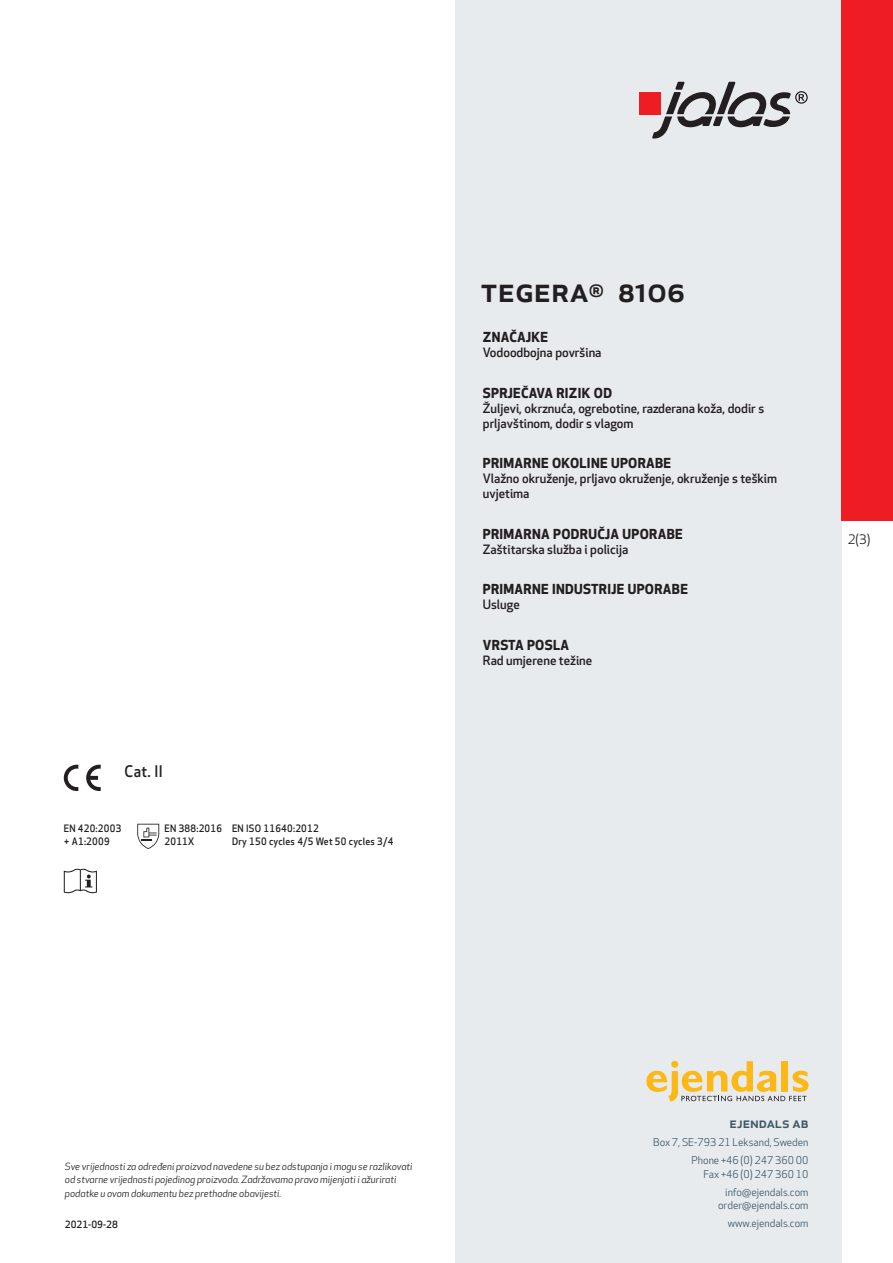
<style>
.page{position:relative;width:893px;height:1263px;background:#fff}
.page>*{position:absolute;margin:0;border:0;box-sizing:border-box;transform-origin:0 0}
.prodname{font:500 34.5px "Apex New";color:#231f20}
.t1{font:500 15.6px "Apex New";color:#231f20;scale:.95 1}
.t2{font:500 15px "Apex New";color:#405968}
.Funktion_body{font:700 13.5px "Apex New";letter-spacing:.025em;color:#231f20}
.t3{font:12.75px "Apex New";color:#231f20}
.Funktion_body-2{font:500 12.6px/15px "Apex New";color:#231f20}
.t4{font:10.5px/18px "Apex New";color:#405968;text-align:right}
.PictogramText{font:500 10.05px/13.5px "Apex New";letter-spacing:.025em;color:#231f20;scale:.95 1}
.beskrivning__fr{font:500 10.05px "Apex New";letter-spacing:.025em;color:#231f20;scale:.95 1}
.t5{font:italic 9.75px/13.5px "Apex New";color:#231f20}
.t6{font:500 9.75px "Apex New";color:#231f20}
</style>
<div class="page">
<div style="left:455px;top:0;width:387px;height:1263px;background:#e8ebee"></div>
<svg style="left:646px;top:1061px;width:162px;height:40px"></svg>
<div style="left:842px;top:0;width:51px;height:520px;background:#ee1d23"></div>
<div style="left:639px;top:92px;width:22px;height:22px;background:#ee1d23"></div>
<svg style="left:652px;top:82px;width:156px;height:57px"></svg>
<svg style="left:86px;top:765px;width:15px;height:26px"></svg>
<svg style="left:64px;top:765px;width:14px;height:26px"></svg>
<svg style="left:137px;top:824px;width:22px;height:25px"></svg>
<svg style="left:64px;top:869px;width:33px;height:24px"></svg>
<p class="t1" style="left:125px;top:761px;width:42px">Cat. II</p>
<p class="PictogramText" style="left:64px;top:821px;width:62px">EN 420:2003 + A1:2009</p>
<p class="PictogramText" style="left:165px;top:821px;width:62px">EN 388:2016</p>
<p class="PictogramText" style="left:165px;top:834px;width:33px">2011X</p>
<p class="beskrivning__fr" style="left:232px;top:821px;width:93px">EN ISO 11640:2012</p>
<p class="PictogramText" style="left:232px;top:834px;width:171px">Dry 150 cycles 4/5 Wet 50 cycles 3/4</p>
<p class="prodname" style="left:480px;top:266px;width:206px">TEGERA<sup>®</sup> 8106</p>
<p class="Funktion_body" style="left:483px;top:327px;width:67px">ZNAČAJKE</p>
<p class="Funktion_body-2" style="left:483px;top:345px;width:120px">Vodoodbojna površina</p>
<p class="Funktion_body" style="left:483px;top:383px;width:131px">SPRJEČAVA RIZIK OD</p>
<p class="Funktion_body-2" style="left:483px;top:400px;width:283px">Žuljevi, okrznuća, ogrebotine, razderana koža, dodir s prljavštinom, dodir s vlagom</p>
<p class="Funktion_body" style="left:483px;top:453px;width:190px">PRIMARNE OKOLINE UPORABE</p>
<p class="Funktion_body-2" style="left:483px;top:471px;width:296px">Vlažno okruženje, prljavo okruženje, okruženje s teškim uvjetima</p>
<p class="Funktion_body" style="left:483px;top:524px;width:201px">PRIMARNA PODRUČJA UPORABE</p>
<p class="Funktion_body-2" style="left:483px;top:541px;width:147px">Zaštitarska služba i policija</p>
<p class="Funktion_body" style="left:483px;top:580px;width:207px">PRIMARNE INDUSTRIJE UPORABE</p>
<p class="Funktion_body-2" style="left:483px;top:597px;width:38px">Usluge</p>
<p class="Funktion_body" style="left:483px;top:635px;width:88px">VRSTA POSLA</p>
<p class="Funktion_body-2" style="left:483px;top:653px;width:111px">Rad umjerene težine</p>
<p class="t3" style="left:848px;top:531px;width:24px">2(3)</p>
<p class="t5" style="left:65px;top:1159px;width:349px">Sve vrijednosti za određeni proizvod navedene su bez odstupanja i mogu se razlikovati od stvarne vrijednosti pojedinog proizvoda. Zadržavamo pravo mijenjati i ažurirati podatke u ovom dokumentu bez prethodne obavijesti.</p>
<p class="t6" style="left:65px;top:1218px;width:54px">2021-09-28</p>
<p class="t2" style="left:729px;top:1113px;width:80px">ejendals ab</p>
<p class="t4" style="left:653px;top:1133px;width:157px">Box 7, SE-793 21 Leksand, Sweden<br>Phone +46 (0) 247 360 00</p>
<p class="t4" style="left:703px;top:1165px;width:107px">Fax +46 (0) 247 360 10 info@ejendals.com</p>
<p class="t4" style="left:718px;top:1196px;width:92px">order@ejendals.com</p>
<p class="t4" style="left:728px;top:1215px;width:82px">www.ejendals.com</p>
</div>
